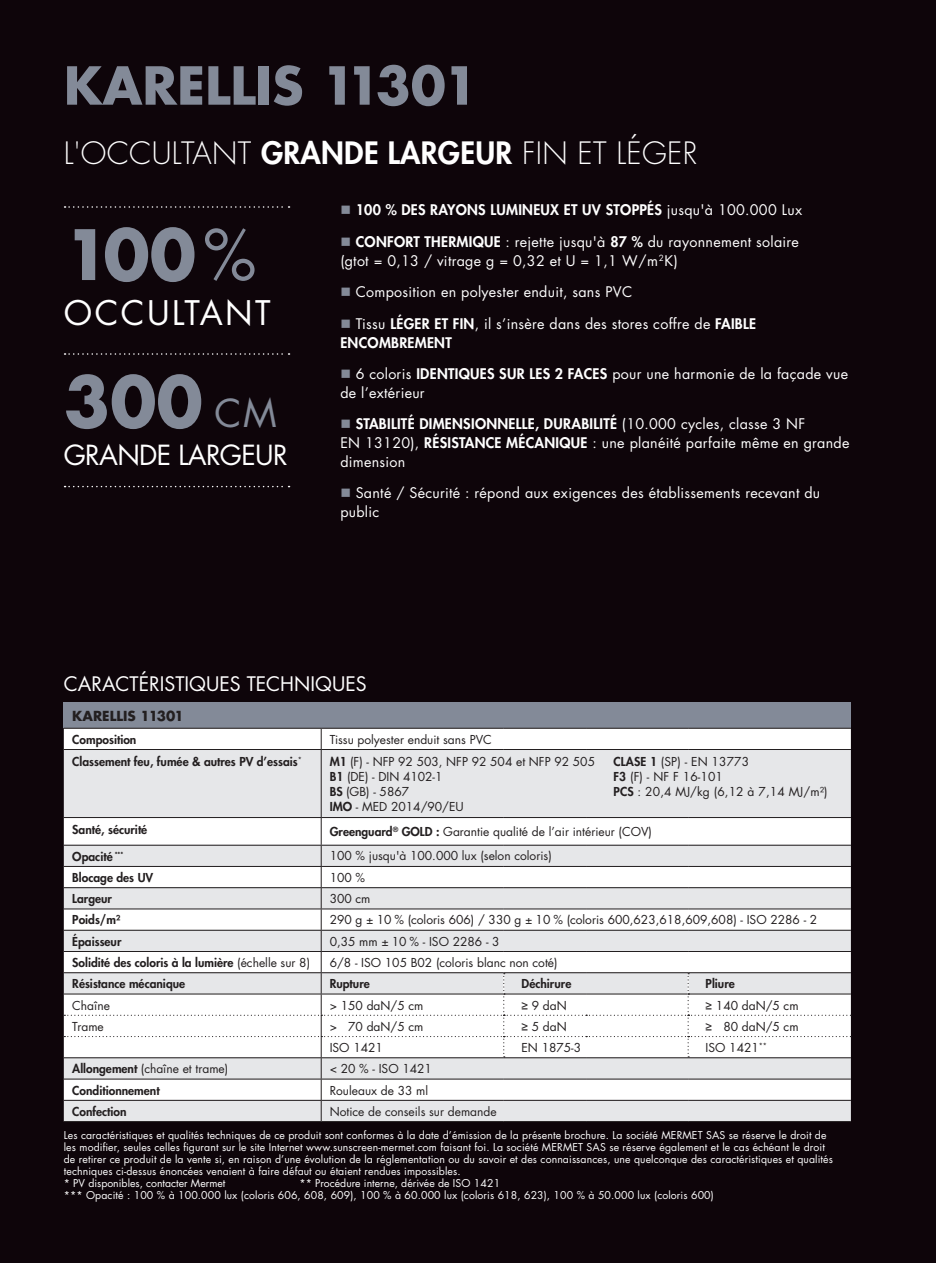
<style>
.page{position:relative;width:936px;height:1263px;background:#fff}
.page>*{position:absolute;margin:0;border:0;box-sizing:border-box;transform-origin:0 0}
.t1{font:700 67.5px "Futura";color:#838a98}
.t2{font:700 51px "Futura";color:#838a98}
.t3{font:33px "Futura";letter-spacing:.075em;color:#fff}
.t4{font:300 30px "Futura";letter-spacing:.01em;color:#fff}
.t5{font:27px "Futura";letter-spacing:-.025em;color:#fff}
.t6{font:19.5px "Futura";color:#fff}
.t7{font:14.25px/18.8px "Futura";letter-spacing:.02em;color:#fff}
.t8{font:800 14.25px "Futura";letter-spacing:.02em;color:#fff}
.t9{font:700 13.5px "Futura";color:#231f20}
.t10{font:12px "Futura";color:#231f20}
.t11{font:800 12px "Futura";color:#231f20}
.t12{font:10.5px/12px "Futura";letter-spacing:.01em;color:#fff}
.s1{font-weight:800}
.s2{font-weight:400}
.s3{font-weight:400;font-size:37.5px}
.s4{color:#838a98}
.s5{font-family:"Arial"}
</style>
<div class="page">
<div style="left:0;top:0;width:935px;height:1263px;background:#0e050a"></div>
<div style="left:64px;top:703px;width:786px;height:25px;background:#838a98"></div>
<div style="left:64px;top:729px;width:786px;height:20px;background:#fff"></div>
<div style="left:64px;top:750px;width:786px;height:67px;background:#e6e7e9"></div>
<hr style="left:64px;top:1121px;width:257px;height:1px;background:#231f20">
<hr style="left:321px;top:1121px;width:182px;height:1px;background:#231f20">
<hr style="left:503px;top:1121px;width:83px;height:1px;background:#231f20">
<hr style="left:586px;top:1121px;width:102px;height:1px;background:#231f20">
<hr style="left:688px;top:1121px;width:162px;height:1px;background:#231f20">
<hr style="left:321px;top:750px;width:1px;height:67px;background:#231f20">
<hr style="left:64px;top:817px;width:257px;height:1px;background:#231f20">
<hr style="left:321px;top:817px;width:182px;height:1px;background:#231f20">
<hr style="left:503px;top:817px;width:83px;height:1px;background:#231f20">
<hr style="left:64px;top:728px;width:257px;height:1px;background:#231f20">
<hr style="left:321px;top:728px;width:182px;height:1px;background:#231f20">
<hr style="left:503px;top:728px;width:83px;height:1px;background:#231f20">
<hr style="left:586px;top:728px;width:102px;height:1px;background:#231f20">
<hr style="left:688px;top:728px;width:162px;height:1px;background:#231f20">
<svg style="left:321px;top:729px;width:1px;height:20px"></svg>
<hr style="left:64px;top:749px;width:257px;height:1px;background:#231f20">
<hr style="left:321px;top:749px;width:182px;height:1px;background:#231f20">
<hr style="left:503px;top:749px;width:83px;height:1px;background:#231f20">
<svg style="left:64px;top:818px;width:787px;height:303px;background:#ebeced"></svg>
<hr style="left:586px;top:749px;width:102px;height:1px;background:#231f20">
<hr style="left:688px;top:749px;width:162px;height:1px;background:#231f20">
<hr style="left:586px;top:817px;width:102px;height:1px;background:#231f20">
<hr style="left:688px;top:817px;width:162px;height:1px;background:#231f20">
<svg style="left:65px;top:206px;width:224px;height:2px"></svg>
<svg style="left:65px;top:353px;width:224px;height:2px"></svg>
<svg style="left:65px;top:486px;width:224px;height:1px"></svg>
<p class="t2" style="left:64px;top:50px;width:416px">KARELLIS 11301</p>
<p class="t4" style="left:64px;top:134px;width:635px">L'OCCULTANT <span class="s1">GRANDE LARGEUR</span> FIN ET LÉGER</p>
<p class="t1" style="left:64px;top:208px;width:194px">100<span class="s2">%</span></p>
<p class="t3" style="left:64px;top:290px;width:208px">OCCULTANT</p>
<p class="t1" style="left:64px;top:355px;width:214px">300 <span class="s3">CM</span></p>
<p class="t5" style="left:64px;top:436px;width:225px">GRANDE LARGEUR</p>
<p class="t8" style="left:340px;top:201px;width:463px"><span class="s4">■</span> 100 % DES RAYONS LUMINEUX ET UV STOPPÉS <span class="s2">jusqu'à 100.000 Lux</span></p>
<p class="t7" style="left:340px;top:232px;width:460px"><span class="s4">■</span> <span class="s1">CONFORT THERMIQUE</span> : rejette jusqu'à <span class="s1">87 %</span> du rayonnement solaire (gtot = 0,13 / vitrage g = 0,32 et U = 1,1 W/m<sup>2</sup>K)</p>
<p class="t7" style="left:340px;top:282px;width:293px"><span class="s4">■</span> Composition en polyester enduit, sans PVC</p>
<p class="t7" style="left:340px;top:314px;width:417px"><span class="s4">■</span> Tissu <span class="s1">LÉGER ET FIN</span>, il s’insère dans des stores coffre de <span class="s1">FAIBLE<br>ENCOMBREMENT</span></p>
<p class="t7" style="left:340px;top:364px;width:509px"><span class="s4">■</span> 6 coloris <span class="s1">IDENTIQUES SUR LES 2 FACES</span> pour une harmonie de la façade vue de l’extérieur</p>
<p class="t7" style="left:340px;top:414px;width:510px"><span class="s4">■</span> <span class="s1">STABILITÉ DIMENSIONNELLE, DURABILITÉ</span> (10.000 cycles, classe 3 NF<br>EN 13120), <span class="s1">RÉSISTANCE MÉCANIQUE</span> : une planéité parfaite même en grande dimension</p>
<p class="t7" style="left:340px;top:483px;width:481px"><span class="s4">■</span> Santé / Sécurité : répond aux exigences des établissements recevant du public</p>
<p class="t6" style="left:64px;top:671px;width:304px">CARACTÉRISTIQUES TECHNIQUES</p>
<p class="t9" style="left:72px;top:706px;width:113px">KARELLIS 11301</p>
<p class="t11" style="left:72px;top:731px;width:66px">Composition</p>
<p class="t10" style="left:330px;top:731px;width:164px">Tissu polyester enduit sans PVC</p>
<p class="t11" style="left:72px;top:753px;width:231px">Classement feu, fumée &amp; autres PV d’essais<sup>*</sup></p>
<p class="t10" style="left:330px;top:753px;width:267px"><span class="s1">M1</span> (F) - NFP 92 503, NFP 92 504 et NFP 92 505</p>
<p class="t10" style="left:330px;top:768px;width:114px"><span class="s1">B1</span> (DE) - DIN 4102-1</p>
<p class="t10" style="left:330px;top:783px;width:81px"><span class="s1">BS</span> (GB) - 5867</p>
<p class="t10" style="left:330px;top:798px;width:136px"><span class="s1">IMO</span> - MED 2014/90/EU</p>
<p class="t10" style="left:613px;top:753px;width:137px"><span class="s1">CLASE 1</span> (SP) - EN 13773</p>
<p class="t10" style="left:613px;top:768px;width:111px"><span class="s1">F3</span> (F) - NF F 16-101</p>
<p class="t10" style="left:613px;top:783px;width:216px"><span class="s1">PCS</span> : 20,4 MJ/kg (6,12 à 7,14 MJ/m²)</p>
<p class="t11" style="left:72px;top:821px;width:76px">Santé, sécurité</p>
<p class="t10" style="left:330px;top:823px;width:324px"><span class="s1">Greenguard</span><sup>®</sup> <span class="s1">GOLD :</span> Garantie qualité de l’air intérieur (COV)</p>
<p class="t11" style="left:72px;top:848px;width:53px">Opacité <sup>***</sup></p>
<p class="t10" style="left:330px;top:848px;width:223px">100 % jusqu'à 100.000 lux (selon coloris)</p>
<p class="t11" style="left:72px;top:869px;width:82px">Blocage des UV</p>
<p class="t10" style="left:330px;top:869px;width:37px">100 %</p>
<p class="t11" style="left:72px;top:891px;width:41px">Largeur</p>
<p class="t10" style="left:330px;top:890px;width:42px">300 cm</p>
<p class="t11" style="left:72px;top:912px;width:49px">Poids/m²</p>
<p class="t10" style="left:330px;top:912px;width:489px">290 g ± 10 % (coloris 606) / 330 g ± 10 % (coloris 600,623,618,609,608) - ISO 2286 - 2</p>
<p class="t11" style="left:72px;top:933px;width:51px">Épaisseur</p>
<p class="t10" style="left:330px;top:933px;width:171px">0,35 mm ± 10 % - ISO 2286 - 3</p>
<p class="t11" style="left:72px;top:955px;width:239px">Solidité des coloris à la lumière <span class="s2">(échelle sur 8)</span></p>
<p class="t10" style="left:330px;top:954px;width:229px">6/8 - ISO 105 B02 (coloris blanc non coté)</p>
<p class="t11" style="left:72px;top:976px;width:114px">Résistance mécanique</p>
<p class="t11" style="left:330px;top:976px;width:42px">Rupture</p>
<p class="t11" style="left:521px;top:976px;width:51px">Déchirure</p>
<p class="t11" style="left:705px;top:976px;width:31px">Pliure</p>
<p class="t10" style="left:72px;top:997px;width:39px">Chaîne</p>
<p class="t10" style="left:330px;top:997px;width:95px">&gt; 150 daN/5 cm</p>
<p class="t10" style="left:521px;top:997px;width:47px"><span class="s5">≥</span> 9 daN</p>
<p class="t10" style="left:705px;top:997px;width:94px"><span class="s5">≥</span> 140 daN/5 cm</p>
<p class="t10" style="left:72px;top:1018px;width:33px">Trame</p>
<p class="t10" style="left:330px;top:1018px;width:95px">&gt; 70 daN/5 cm</p>
<p class="t10" style="left:521px;top:1018px;width:47px"><span class="s5">≥</span> 5 daN</p>
<p class="t10" style="left:705px;top:1018px;width:94px"><span class="s5">≥</span> 80 daN/5 cm</p>
<p class="t10" style="left:330px;top:1039px;width:55px">ISO 1421</p>
<p class="t10" style="left:521px;top:1039px;width:61px">EN 1875-3</p>
<p class="t10" style="left:705px;top:1039px;width:63px">ISO 1421<sup>**</sup></p>
<p class="t10" style="left:72px;top:1061px;width:157px"><span class="s1">Allongement</span> (chaîne et trame)</p>
<p class="t10" style="left:330px;top:1061px;width:104px">&lt; 20 % - ISO 1421</p>
<p class="t11" style="left:72px;top:1082px;width:89px">Conditionnement</p>
<p class="t10" style="left:330px;top:1082px;width:100px">Rouleaux de 33 ml</p>
<p class="t11" style="left:72px;top:1103px;width:56px">Confection</p>
<p class="t10" style="left:330px;top:1103px;width:168px">Notice de conseils sur demande</p>
<p class="t12" style="left:64px;top:1129px;width:770px">Les caractéristiques et qualités techniques de ce produit sont conformes à la date d’émission de la présente brochure. La société MERMET SAS se réserve le droit de les modifier, seules celles figurant sur le site Internet www.sunscreen-mermet.com faisant foi. La société MERMET SAS se réserve également et le cas échéant le droit de retirer ce produit de la vente si, en raison d’une évolution de la réglementation ou du savoir et des connaissances, une quelconque des caractéristiques et qualités techniques ci-dessus énoncées venaient à faire défaut ou étaient rendues impossibles.</p>
<p class="t12" style="left:64px;top:1177px;width:163px">* PV disponibles, contacter Mermet</p>
<p class="t12" style="left:299px;top:1177px;width:202px">** Procédure interne, dérivée de ISO 1421</p>
<p class="t12" style="left:64px;top:1189px;width:651px">*** Opacité : 100 % à 100.000 lux (coloris 606, 608, 609), 100 % à 60.000 lux (coloris 618, 623), 100 % à 50.000 lux (coloris 600)</p>
</div>
